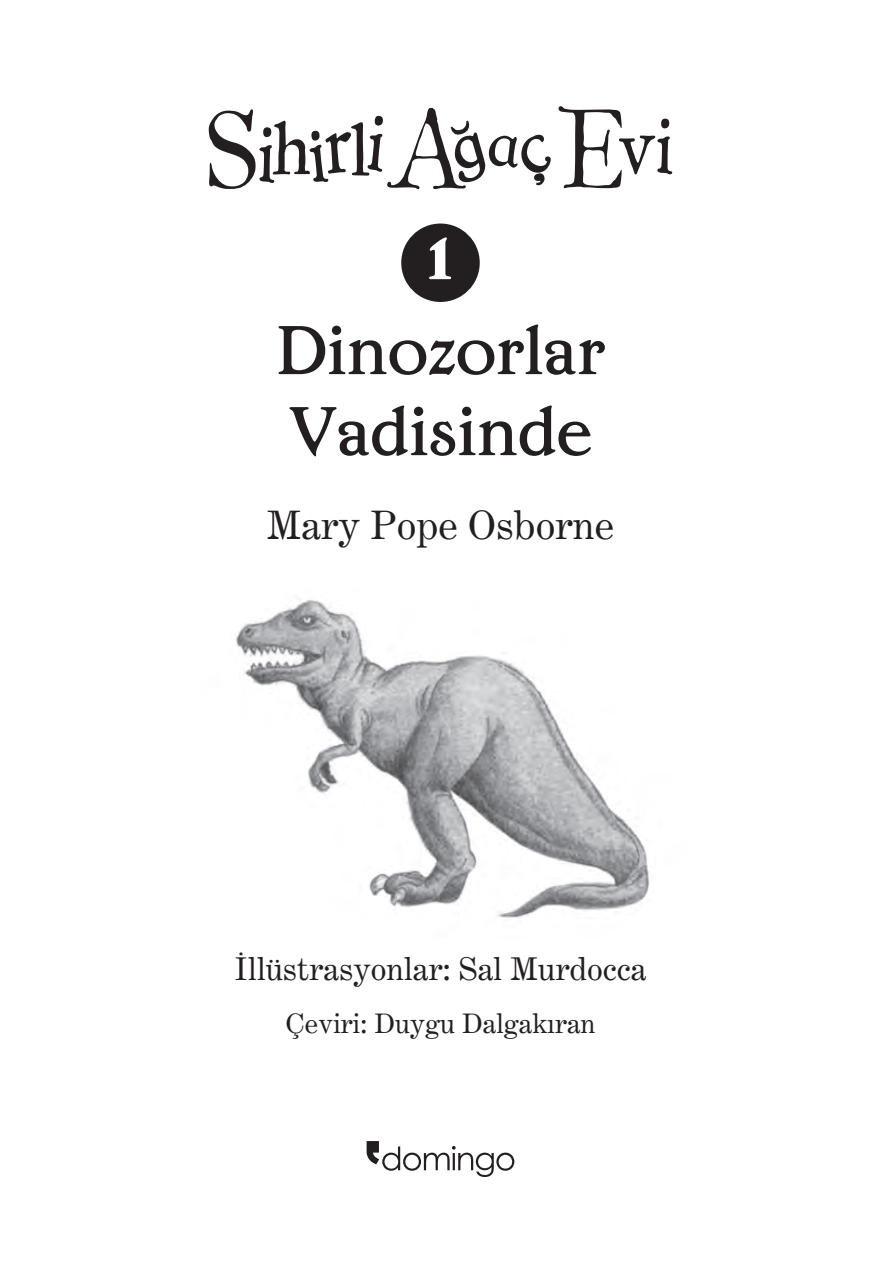
<style>
.page{position:relative;width:881px;height:1276px;background:#fff}
.page>*{position:absolute;margin:0;border:0;box-sizing:border-box;transform-origin:0 0}
.t1{font:72px/81px "Edwardian Medium Plain";color:#231f20}
.CCT{font:800 60.75px "Edwardian LTW01";color:#fff}
.AU{font:39.38px "Century Expanded";color:#231f20}
.CON{font:31.5px "Century Expanded";color:#231f20}
.CON-2{font:27px "Century Expanded";color:#231f20}
</style>
<div class="page">
<img style="left:236px;top:600px;width:414px;height:318px">
<svg style="left:366px;top:1141px;width:148px;height:36px"></svg>
<div style="left:400px;top:222px;width:80px;height:81px;background:#231f20;border-radius:50%"></div>
<div style="left:399px;top:221px;width:83px;height:83px;border:2px solid #fff;border-radius:50%"></div>
<svg style="left:558px;top:106px;width:114px;height:82px"></svg>
<div style="left:661px;top:119px;width:8px;height:9px;background:#231f20;border-radius:50%"></div>
<svg style="left:208px;top:108px;width:342px;height:81px"></svg>
<p class="CCT" style="left:421px;top:222px;width:38px">1</p>
<h1 class="t1" style="left:276px;top:310px;width:330px">Dinozorlar<br>Vadisinde</h1>
<p class="AU" style="left:266px;top:500px;width:349px">Mary Pope Osborne</p>
<p class="CON" style="left:234px;top:949px;width:414px">İllüstrasyonlar: Sal Murdocca</p>
<p class="CON-2" style="left:285px;top:1006px;width:311px">Çeviri: Duygu Dalgakıran</p>
</div>
